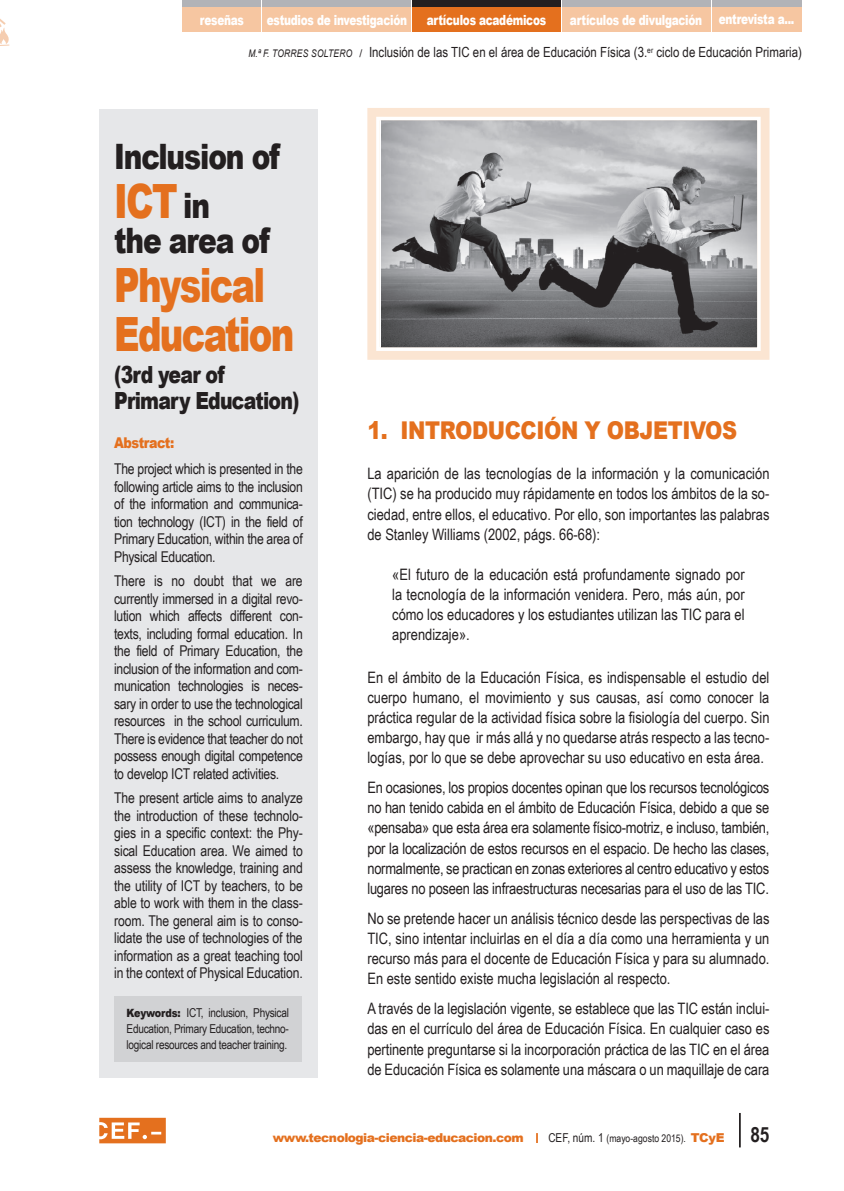
<style>
.page{position:relative;width:844px;height:1191px;background:#fff}
.page>*{position:absolute;margin:0;border:0;box-sizing:border-box;transform-origin:0 0}
.t1{font:900 47.25px "Arial";letter-spacing:-.05em;color:#e4701e;scale:.75 1}
.t2{font:900 35px "Arial";letter-spacing:-.04em;color:#231f20;scale:.8 1}
._1__epigrafe{font:900 24.5px "Arial";letter-spacing:-.02em;color:#e4701e;scale:.85 1}
.t3{font:900 23.62px "Arial";letter-spacing:-.04em;color:#231f20;scale:.8 1}
.texto_general{font:15.75px/20.1px "Arial Narrow";color:#231f20;text-align:justify}
.entrecomillado{font:15.75px/20.1px "Arial Narrow";color:#231f20;text-align:justify}
.resumen__texto{font:14.88px/17.5px "Arial Narrow";letter-spacing:-.02em;color:#231f20;text-align:justify}
.resumen__titulo{font:900 14.88px "Arial";letter-spacing:-.04em;color:#e4701e;scale:.85 1}
.t4{font:14px "Arial Narrow";color:#231f20}
.t5{font:900 14px "Arial";letter-spacing:-.025em;color:#fff;scale:.75 1}
.t6{font:12.25px/15.8px "Arial Narrow";letter-spacing:-.02em;color:#231f20;text-align:justify}
.t7{font:900 12.25px "Arial";letter-spacing:-.04em;color:#e4701e}
.t8{font:10.5px "Arial Narrow";color:#231f20}
.s1{font-family:"Arial";font-style:italic;font-size:10.5px}
.s2{font-family:"Arial";font-size:10.5px}
.s3{font-size:35px;color:#231f20}
.s4{font-family:"Arial";font-weight:900;font-size:11.38px}
.s5{font-size:12.25px}
.s6{font-family:"Arial";font-weight:900;font-size:12.25px;color:#e4701e}
.s7{font-weight:700;font-size:21px}
</style>
<div class="page">
<hr style="left:738px;top:1113px;width:2px;height:34px;background:#231f20">
<div style="left:711px;top:0;width:90px;height:7px;background:#b2b3b7"></div>
<div style="left:711px;top:7px;width:90px;height:25px;background:#f6c6a1"></div>
<div style="left:412px;top:0;width:148px;height:7px;background:#231f20"></div>
<div style="left:263px;top:0;width:148px;height:7px;background:#b2b3b7"></div>
<div style="left:182px;top:0;width:79px;height:7px;background:#b2b3b7"></div>
<div style="left:562px;top:0;width:148px;height:7px;background:#b2b3b7"></div>
<div style="left:412px;top:7px;width:148px;height:25px;background:#e4701e"></div>
<div style="left:263px;top:7px;width:148px;height:25px;background:#f6c6a1"></div>
<div style="left:182px;top:7px;width:79px;height:25px;background:#f6c6a1"></div>
<div style="left:562px;top:7px;width:148px;height:25px;background:#f6c6a1"></div>
<svg style="left:99px;top:1117px;width:67px;height:26px;background:#e99050"></svg>
<img style="left:381px;top:121px;width:375px;height:226px">
<div style="left:99px;top:109px;width:218px;height:968px;background:#e6e7e9"></div>
<div style="left:114px;top:996px;width:187px;height:65px;background:#d1d2d4"></div>
<div style="left:367px;top:108px;width:402px;height:252px;border:12px solid #fbe5d2"></div>
<div style="left:376px;top:117px;width:384px;height:234px;border:3px solid #fff"></div>
<svg style="left:0;top:19px;width:10px;height:27px"></svg>
<p class="t5" style="left:200px;top:10px;width:60px">reseñas</p>
<p class="t5" style="left:267px;top:10px;width:188px">estudios de investigación</p>
<p class="t5" style="left:427px;top:10px;width:160px">artículos académicos</p>
<p class="t5" style="left:570px;top:10px;width:301px">artículos de divulgación entrevista a...</p>
<p class="t4" style="left:248px;top:42px;width:555px"><span class="s1">M.ª F. TORRES SOLTERO</span> <span class="s2">/</span> Inclusión de las TIC en el área de Educación Física (3.<sup>er</sup> ciclo de Educación Primaria)</p>
<p class="t2" style="left:114px;top:131px;width:209px">Inclusion of</p>
<p class="t1" style="left:114px;top:167px;width:129px">ICT <span class="s3">in</span></p>
<p class="t2" style="left:114px;top:215px;width:196px">the area of</p>
<p class="t1" style="left:114px;top:251px;width:203px">Physical</p>
<p class="t1" style="left:114px;top:300px;width:242px">Education</p>
<p class="t3" style="left:114px;top:357px;width:140px">(3rd year of</p>
<p class="t3" style="left:114px;top:383px;width:233px">Primary Education)</p>
<p class="resumen__titulo" style="left:114px;top:432px;width:72px">Abstract:</p>
<p class="resumen__texto" style="left:114px;top:460px;width:190px">The project which is presented in the following article aims to the inclusion of the information and communica&shy;tion technology (ICT) in the field of Primary Education, within the area of Physical Education.</p>
<p class="resumen__texto" style="left:114px;top:572px;width:190px">There is no doubt that we are currently immersed in a digital revo&shy;lution which affects different con&shy;texts, including formal education. In the field of Primary Education, the inclusion of the information and com&shy;munication technologies is neces&shy;sary in order to use the technological resources in the school curriculum.<br>There is evidence that teacher do not possess enough digital competence to develop ICT related activities.</p>
<p class="resumen__texto" style="left:114px;top:789px;width:190px">The present article aims to analyze the introduction of these technolo&shy;gies in a specific context: the Phy&shy;sical Education area. We aimed to assess the knowledge, training and the utility of ICT by teachers, to be able to work with them in the class&shy;room. The general aim is to conso&shy;lidate the use of technologies of the information as a great teaching tool in the context of Physical Education.</p>
<p class="t6" style="left:126px;top:1004px;width:164px"><span class="s4">Keywords:</span> ICT, inclusion, Physical Education, Primary Education, techno&shy;logical resources and teacher training.</p>
<p class="_1__epigrafe" style="left:367px;top:413px;width:436px">1. INTRODUCCIÓN Y OBJETIVOS</p>
<p class="texto_general" style="left:367px;top:463px;width:403px">La aparición de las tecnologías de la información y la comunicación (TIC) se ha producido muy rápidamente en todos los ámbitos de la so&shy;ciedad, entre ellos, el educativo. Por ello, son importantes las palabras de Stanley Williams (2002, págs. 66-68):</p>
<p class="entrecomillado" style="left:392px;top:563px;width:354px">«El futuro de la educación está profundamente signado por la tecnología de la información venidera. Pero, más aún, por cómo los educadores y los estudiantes utilizan las TIC para el aprendizaje».</p>
<p class="texto_general" style="left:367px;top:666px;width:403px">En el ámbito de la Educación Física, es indispensable el estudio del cuerpo humano, el movimiento y sus causas, así como conocer la práctica regular de la actividad física sobre la fisiología del cuerpo. Sin embargo, hay que ir más allá y no quedarse atrás respecto a las tecno&shy;logías, por lo que se debe aprovechar su uso educativo en esta área.</p>
<p class="texto_general" style="left:367px;top:777px;width:403px">En ocasiones, los propios docentes opinan que los recursos tecnológicos no han tenido cabida en el ámbito de Educación Física, debido a que se «pensaba» que esta área era solamente físico-motriz, e incluso, también, por la localización de estos recursos en el espacio. De hecho las clases, normalmente, se practican en zonas exteriores al centro educativo y estos lugares no poseen las infraestructuras necesarias para el uso de las TIC.</p>
<p class="texto_general" style="left:367px;top:907px;width:403px">No se pretende hacer un análisis técnico desde las perspectivas de las TIC, sino intentar incluirlas en el día a día como una herramienta y un recurso más para el docente de Educación Física y para su alumnado.<br>En este sentido existe mucha legislación al respecto.</p>
<p class="texto_general" style="left:367px;top:998px;width:403px">A través de la legislación vigente, se establece que las TIC están inclui&shy;das en el currículo del área de Educación Física. En cualquier caso es pertinente preguntarse si la incorporación práctica de las TIC en el área de Educación Física es solamente una máscara o un maquillaje de cara</p>
<p class="t7" style="left:273px;top:1129px;width:252px">www.tecnologia-ciencia-educacion.com</p>
<p class="t8" style="left:548px;top:1130px;width:222px"><span class="s5">CEF, núm. 1</span> (mayo-agosto 2015). <span class="s6">TCyE</span> <span class="s7">85</span></p>
</div>
